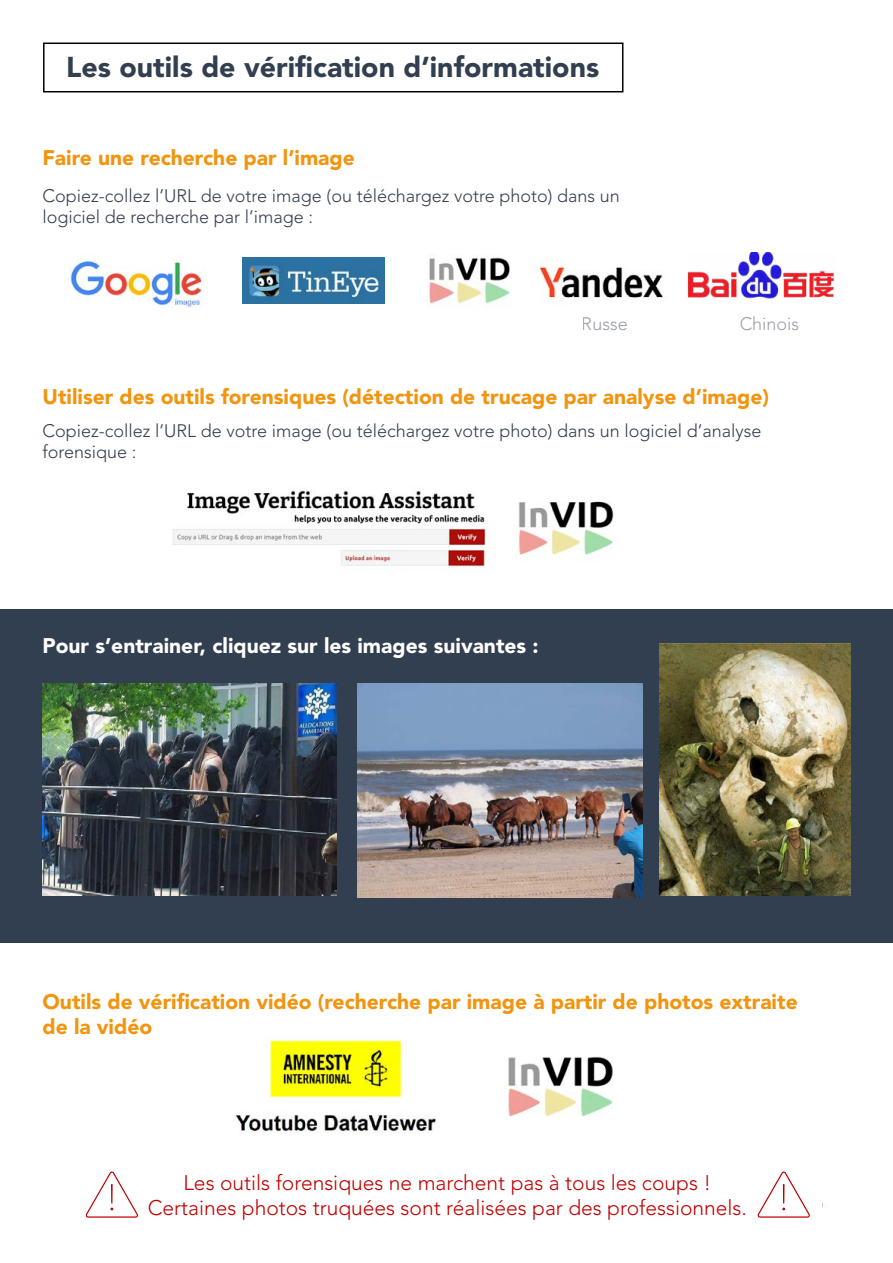
<style>
.page{position:relative;width:893px;height:1263px;background:#fff}
.page>*{position:absolute;margin:0;border:0;box-sizing:border-box;transform-origin:0 0}
.t1{font:900 28.5px "Avenir LT Std";color:#323f50}
.t2{font:300 25.35px "Avenir LT Std";color:#203864}
.t3{font:300 25.35px "Avenir LT Std";color:#333f50}
.t4{font:900 22.8px "Avenir LT Std";color:#c00000}
.t5{font:900 21px/25.2px "Avenir LT Std";color:#f2940e}
.t6{font:300 21px/25.2px "Avenir LT Std";color:#c00000;text-align:center}
.t7{font:900 21px "Avenir LT Std";color:#fff}
.t8{font:300 18px/21.6px "Avenir LT Std";color:#323f50}
.s1{font-weight:900;color:#f2950c}
</style>
<div class="page">
<div style="left:0;top:609px;width:893px;height:334px;background:#323f50"></div>
<div style="left:43px;top:43px;width:580px;height:49px;border:2px solid #000"></div>
<img style="left:64px;top:256px;width:138px;height:52px">
<img style="left:243px;top:258px;width:142px;height:45px">
<img style="left:539px;top:258px;width:124px;height:48px">
<img style="left:687px;top:252px;width:147px;height:47px">
<img style="left:428px;top:257px;width:82px;height:47px">
<img style="left:517px;top:501px;width:97px;height:55px">
<img style="left:43px;top:684px;width:294px;height:212px">
<img style="left:659px;top:644px;width:191px;height:252px">
<img style="left:235px;top:1036px;width:201px;height:97px">
<img style="left:507px;top:1056px;width:106px;height:61px">
<svg style="left:85px;top:1171px;width:53px;height:47px"></svg>
<svg style="left:757px;top:1171px;width:53px;height:47px"></svg>
<img style="left:357px;top:684px;width:285px;height:213px">
<img style="left:173px;top:487px;width:316px;height:83px">
<h1 class="t1" style="left:66px;top:50px;width:534px">Les outils de vérification d’informations</h1>
<p class="t5" style="left:43px;top:145px;width:314px">Faire une recherche par l’image</p>
<p class="t8" style="left:43px;top:185px;width:579px">Copiez-collez l’URL de votre image (ou téléchargez votre photo) dans un logiciel de recherche par l’image :</p>
<h2 class="t3" style="left:407px;top:187px;width:221px">sur une image suffit</h2>
<p class="t8" style="left:582px;top:313px;width:48px">Russe</p>
<p class="t8" style="left:739px;top:313px;width:61px">Chinois</p>
<p class="t5" style="left:43px;top:384px;width:728px">Utiliser des outils forensiques (détection de trucage par analyse d’image)</p>
<h2 class="t2" style="left:215px;top:414px;width:414px"><span class="s1">tineye.com</span>, l’un des plus anciens, et</h2>
<p class="t8" style="left:43px;top:420px;width:721px">Copiez-collez l’URL de votre image (ou téléchargez votre photo) dans un logiciel d’analyse forensique :</p>
<h2 class="t2" style="left:407px;top:421px;width:401px"><span class="s1">baidu.com</span>, le moteur de recherche</h2>
<p class="t7" style="left:43px;top:633px;width:498px">Pour s’entrainer, cliquez sur les images suivantes :</p>
<p class="t5" style="left:43px;top:989px;width:757px">Outils de vérification vidéo (recherche par image à partir de photos extraite de la vidéo</p>
<p class="t6" style="left:148px;top:1170px;width:601px">Les outils forensiques ne marchent pas à tous les coups !<br>Certaines photos truquées sont réalisées par des professionnels.</p>
<p class="t4" style="left:150px;top:1191px;width:311px">CORRELATION≠ CAUSALITÉ</p>
</div>
